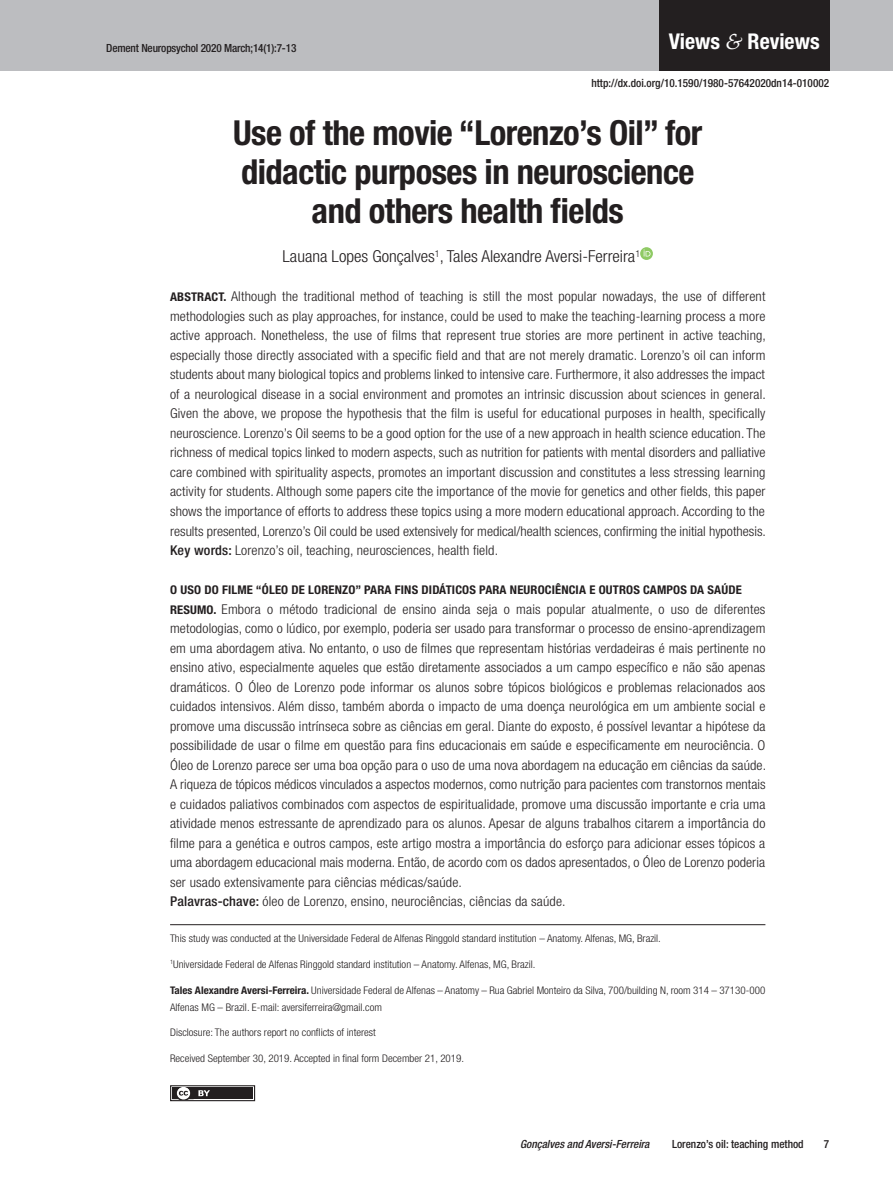
<style>
.page{position:relative;width:893px;height:1191px;background:#fff}
.page>*{position:absolute;margin:0;border:0;box-sizing:border-box;transform-origin:0 0}
.P1{font:700 condensed 34.5px/39px "Helvetica Neue LT Std";letter-spacing:-.015em;color:#231f20;text-align:center}
.t1{font:700 condensed 21.75px "Helvetica Neue LT Std";color:#fff}
.Autores{font:300 condensed 16.5px "Helvetica Neue LT Std";color:#231f20;scale:1.05 1}
.Abstract{font:300 condensed 13.5px/19.5px "Helvetica Neue LT Std";letter-spacing:.01em;color:#231f20;text-align:justify;scale:1.05 1}
.Abstract_Titulo{font:700 condensed 12px "Helvetica Neue LT Std";letter-spacing:.01em;color:#231f20;scale:1.05 1}
.Running{font:500 condensed 11.25px "Helvetica Neue LT Std";color:#231f20}
.t2{font:italic 500 condensed 11.25px "Helvetica Neue LT Std";color:#231f20}
.Endereco{font:300 condensed 10.5px/17.2px "Helvetica Neue LT Std";color:#231f20;scale:1.05 1}
.Nota{font:300 condensed 10.5px "Helvetica Neue LT Std";color:#231f20;scale:1.05 1}
.s1{font-family:"Book Antiqua";font-weight:400;font-style:italic;font-stretch:normal}
.s2{font-weight:700;font-size:12px}
.s3{font-weight:500}
.s4{font-weight:700}
</style>
<div class="page">
<div style="left:0;top:0;width:893px;height:70px;background:#bcbdc0"></div>
<div style="left:170px;top:1085px;width:85px;height:16px;border:1px solid #231f20"></div>
<div style="left:172px;top:1087px;width:81px;height:12px;background:#231f20"></div>
<svg style="left:176px;top:1087px;width:34px;height:12px"></svg>
<div style="left:659px;top:0;width:170px;height:70px;background:#231f20"></div>
<hr style="left:170px;top:924px;width:595px;height:1px;background:#231f20">
<svg style="left:640px;top:247px;width:13px;height:13px"></svg>
<svg style="left:644px;top:249px;width:6px;height:7px"></svg>
<p class="Running" style="left:106px;top:41px;width:192px">Dement Neuropsychol 2020 March;14(1):7-13</p>
<h2 class="t1" style="left:669px;top:28px;width:152px">Views <span class="s1">&amp;</span> Reviews</h2>
<p class="Running" style="left:591px;top:77px;width:239px">http://dx.doi.org/10.1590/1980-57642020dn14-010002</p>
<p class="P1" style="left:233px;top:113px;width:471px">Use of the movie “Lorenzo’s Oil” for didactic purposes in neuroscience and others health fields</p>
<p class="Autores" style="left:283px;top:247px;width:342px">Lauana Lopes Gonçalves<sup>1</sup>, Tales Alexandre Aversi-Ferreira<sup>1</sup></p>
<p class="Abstract" style="left:170px;top:287px;width:569px"><span class="s2">ABSTRACT.</span> Although the traditional method of teaching is still the most popular nowadays, the use of different methodologies such as play approaches, for instance, could be used to make the teaching-learning process a more active approach. Nonetheless, the use of films that represent true stories are more pertinent in active teaching, especially those directly associated with a specific field and that are not merely dramatic. Lorenzo’s oil can inform students about many biological topics and problems linked to intensive care. Furthermore, it also addresses the impact of a neurological disease in a social environment and promotes an intrinsic discussion about sciences in general.<br>Given the above, we propose the hypothesis that the film is useful for educational purposes in health, specifically neuroscience. Lorenzo’s Oil seems to be a good option for the use of a new approach in health science education. The richness of medical topics linked to modern aspects, such as nutrition for patients with mental disorders and palliative care combined with spirituality aspects, promotes an important discussion and constitutes a less stressing learning activity for students. Although some papers cite the importance of the movie for genetics and other fields, this paper shows the importance of efforts to address these topics using a more modern educational approach. According to the results presented, Lorenzo’s Oil could be used extensively for medical/health sciences, confirming the initial hypothesis.</p>
<p class="Abstract" style="left:170px;top:540px;width:314px"><span class="s3">Key words:</span> Lorenzo’s oil, teaching, neurosciences, health field.</p>
<p class="Abstract_Titulo" style="left:170px;top:582px;width:546px">O USO DO FILME “ÓLEO DE LORENZO” PARA FINS DIDÁTICOS PARA NEUROCIÊNCIA E OUTROS CAMPOS DA SAÚDE</p>
<p class="Abstract" style="left:170px;top:599px;width:569px"><span class="s2">RESUMO.</span> Embora o método tradicional de ensino ainda seja o mais popular atualmente, o uso de diferentes metodologias, como o lúdico, por exemplo, poderia ser usado para transformar o processo de ensino-aprendizagem em uma abordagem ativa. No entanto, o uso de filmes que representam histórias verdadeiras é mais pertinente no ensino ativo, especialmente aqueles que estão diretamente associados a um campo específico e não são apenas dramáticos. O Óleo de Lorenzo pode informar os alunos sobre tópicos biológicos e problemas relacionados aos cuidados intensivos. Além disso, também aborda o impacto de uma doença neurológica em um ambiente social e promove uma discussão intrínseca sobre as ciências em geral. Diante do exposto, é possível levantar a hipótese da possibilidade de usar o filme em questão para fins educacionais em saúde e especificamente em neurociência. O Óleo de Lorenzo parece ser uma boa opção para o uso de uma nova abordagem na educação em ciências da saúde.<br>A riqueza de tópicos médicos vinculados a aspectos modernos, como nutrição para pacientes com transtornos mentais e cuidados paliativos combinados com aspectos de espiritualidade, promove uma discussão importante e cria uma atividade menos estressante de aprendizado para os alunos. Apesar de alguns trabalhos citarem a importância do filme para a genética e outros campos, este artigo mostra a importância do esforço para adicionar esses tópicos a uma abordagem educacional mais moderna. Então, de acordo com os dados apresentados, o Óleo de Lorenzo poderia ser usado extensivamente para ciências médicas/saúde.</p>
<p class="Abstract" style="left:170px;top:891px;width:378px"><span class="s3">Palavras-chave:</span> óleo de Lorenzo, ensino, neurociências, ciências da saúde.</p>
<p class="Nota" style="left:170px;top:932px;width:469px">This study was conducted at the Universidade Federal de Alfenas Ringgold standard institution – Anatomy. Alfenas, MG, Brazil.</p>
<p class="Endereco" style="left:170px;top:955px;width:349px"><sup>1</sup>Universidade Federal de Alfenas Ringgold standard institution – Anatomy. Alfenas, MG, Brazil.</p>
<p class="Endereco" style="left:170px;top:981px;width:568px"><span class="s4">Tales Alexandre Aversi-Ferreira.</span> Universidade Federal de Alfenas – Anatomy – Rua Gabriel Monteiro da Silva, 700/building N, room 314 – 37130-000<br>Alfenas MG – Brazil. E-mail: aversiferreira@gmail.com</p>
<p class="Endereco" style="left:170px;top:1024px;width:197px">Disclosure: The authors report no conflicts of interest</p>
<p class="Endereco" style="left:170px;top:1049px;width:282px">Received September 30, 2019. Accepted in final form December 21, 2019.</p>
<p class="t2" style="left:520px;top:1137px;width:131px">Gonçalves and Aversi-Ferreira</p>
<p class="Running" style="left:672px;top:1137px;width:133px">Lorenzo’s oil: teaching method</p>
<p class="Running" style="left:824px;top:1137px;width:7px">7</p>
</div>
